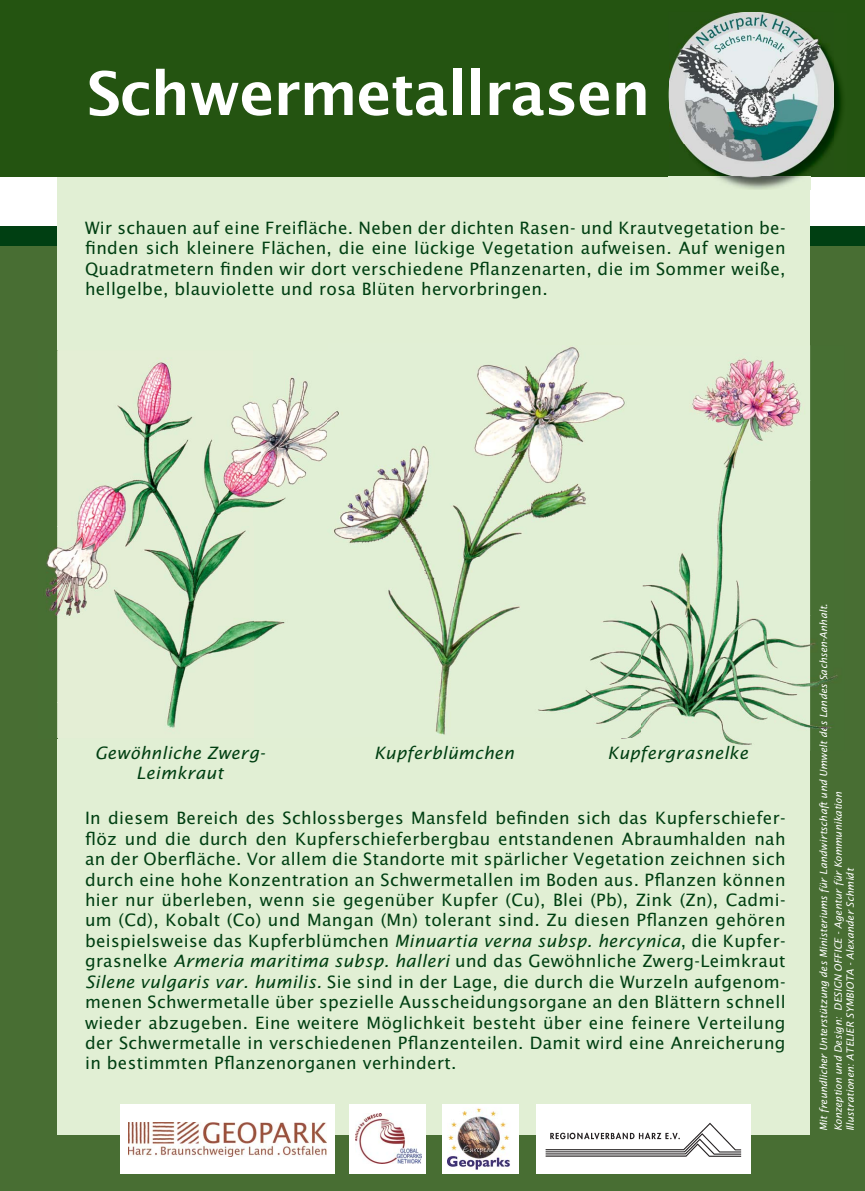
<style>
.page{position:relative;width:865px;height:1191px;background:#fff}
.page>*{position:absolute;margin:0;border:0;box-sizing:border-box;transform-origin:0 0}
.t1{font:600 60px "Lucida Sans";letter-spacing:-.02em;color:#fff}
.t2{font:17px/20.4px "Lucida Sans";letter-spacing:.02em;color:#003f12;text-align:justify}
.t3{font:italic 17px/20.4px "Lucida Sans";letter-spacing:.02em;color:#003f12;text-align:center}
.t4{font:italic 10px/14.8px "Lucida Sans";color:#fff}
.s1{font-style:italic}
</style>
<div class="page">
<div style="left:0;top:236px;width:865px;height:955px;background:#486e33"></div>
<div style="left:0;top:0;width:865px;height:177px;background:#245411"></div>
<div style="left:0;top:227px;width:865px;height:19px;background:#003f12"></div>
<div style="left:57px;top:177px;width:753px;height:957px;background:#e1efd4"></div>
<div style="left:442px;top:1104px;width:76px;height:70px;background:#fff"></div>
<img style="left:448px;top:1108px;width:62px;height:63px">
<div style="left:536px;top:1104px;width:214px;height:70px;background:#fff"></div>
<img style="left:545px;top:1122px;width:196px;height:34px">
<div style="left:349px;top:1104px;width:76px;height:70px;background:#fff"></div>
<img style="left:356px;top:1113px;width:65px;height:50px">
<div style="left:120px;top:1104px;width:214px;height:70px;background:#fff"></div>
<img style="left:128px;top:1122px;width:198px;height:34px">
<img style="left:670px;top:45px;width:172px;height:145px">
<img style="left:684px;top:12px;width:139px;height:33px">
<img style="left:668px;top:77px;width:2px;height:100px">
<img style="left:670px;top:177px;width:140px;height:1px">
<img style="left:351px;top:365px;width:180px;height:193px">
<img style="left:388px;top:558px;width:132px;height:177px">
<img style="left:640px;top:345px;width:198px;height:405px">
<img style="left:819px;top:604px;width:10px;height:146px">
<img style="left:531px;top:347px;width:109px;height:391px">
<img style="left:45px;top:350px;width:282px;height:388px">
<img style="left:327px;top:411px;width:24px;height:132px">
<h1 class="t1" style="left:87px;top:64px;width:565px">Schwermetallrasen</h1>
<p class="t2" style="left:85px;top:219px;width:702px">Wir schauen auf eine Freifläche. Neben der dichten Rasen- und Krautvegetation be&shy;finden sich kleinere Flächen, die eine lückige Vegetation aufweisen. Auf wenigen Quadratmetern finden wir dort verschiedene Pflanzenarten, die im Sommer weiße, hellgelbe, blauviolette und rosa Blüten hervorbringen.</p>
<p class="t3" style="left:95px;top:743px;width:172px">Gewöhnliche Zwerg-<br>Leimkraut</p>
<p class="t3" style="left:374px;top:743px;width:142px">Kupferblümchen</p>
<p class="t3" style="left:607px;top:743px;width:142px">Kupfergrasnelke</p>
<p class="t2" style="left:85px;top:809px;width:702px">In diesem Bereich des Schlossberges Mansfeld befinden sich das Kupferschiefer&shy;flöz und die durch den Kupferschieferbergbau entstandenen Abraumhalden nah an der Oberfläche. Vor allem die Standorte mit spärlicher Vegetation zeichnen sich durch eine hohe Konzentration an Schwermetallen im Boden aus. Pflanzen können hier nur überleben, wenn sie gegenüber Kupfer (Cu), Blei (Pb), Zink (Zn), Cadmi&shy;um (Cd), Kobalt (Co) und Mangan (Mn) tolerant sind. Zu diesen Pflanzen gehören beispielsweise das Kupferblümchen <span class="s1">Minuartia verna subsp. hercynica</span>, die Kupfer&shy;grasnelke <span class="s1">Armeria maritima subsp. halleri</span> und das Gewöhnliche Zwerg-Leimkraut <span class="s1">Silene vulgaris var. humilis.</span> Sie sind in der Lage, die durch die Wurzeln aufgenom&shy;menen Schwermetalle über spezielle Ausscheidungsorgane an den Blättern schnell wieder abzugeben. Eine weitere Möglichkeit besteht über eine feinere Verteilung der Schwermetalle in verschiedenen Pflanzenteilen. Damit wird eine Anreicherung in bestimmten Pflanzenorganen verhindert.</p>
<p class="t4" style="left:816px;top:1131px;width:529px;rotate:-90deg">Mit freundlicher Unterstützung des Ministeriums für Landwirtschaft und Umwelt des Landes Sachsen-Anhalt.<br>Konzeption und Design: DESIGN OFFICE - Agentur für Kommunikation</p>
<p class="t4" style="left:843px;top:1131px;width:265px;rotate:-90deg">Illustrationen: ATELIER SYMBIOTA - Alexander Schmidt</p>
</div>
